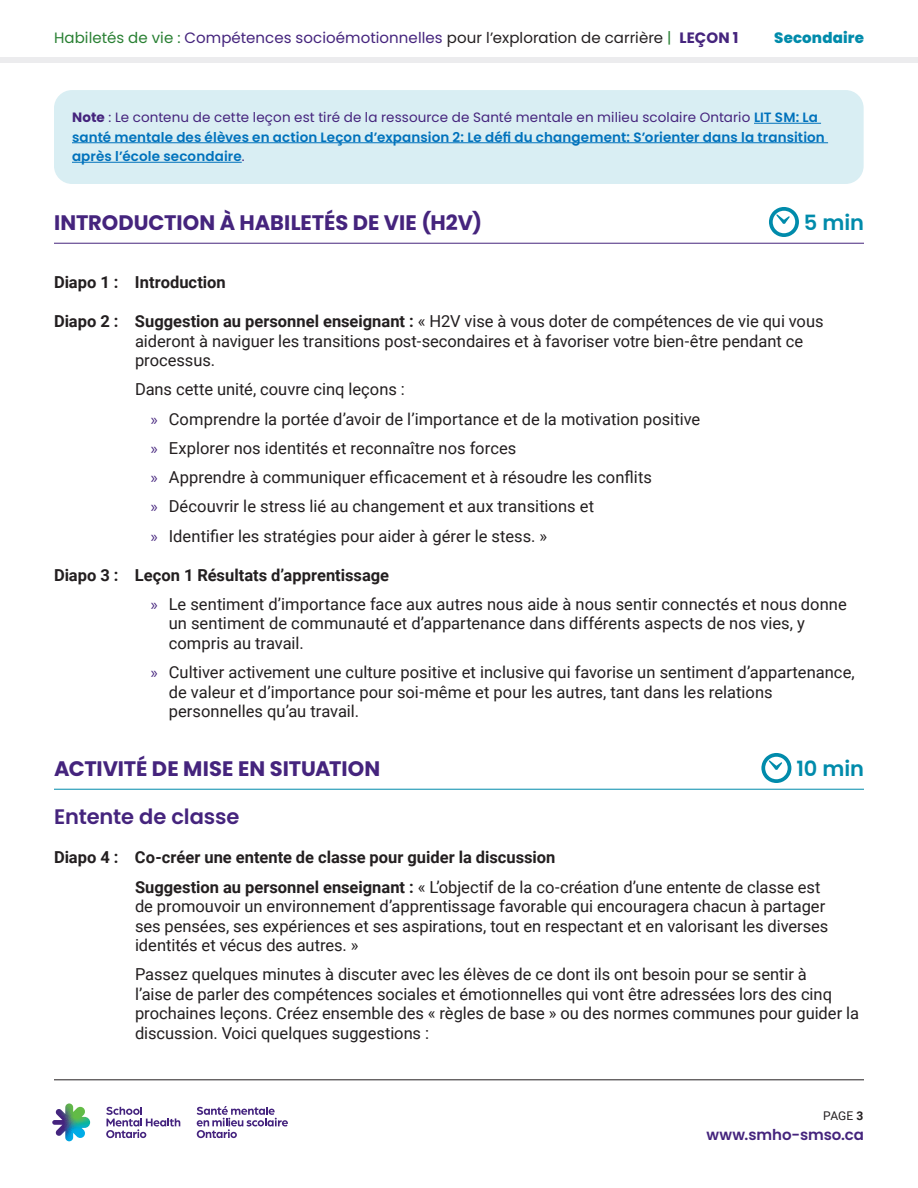
<style>
.page{position:relative;width:918px;height:1188px;background:#fff}
.page>*{position:absolute;margin:0;border:0;box-sizing:border-box;transform-origin:0 0}
.H2_Subtitle_Purple{font:700 21px "Poppins";letter-spacing:-.005em;color:#45247d}
.H2_Subtitle_Purple_with_space{font:600 21px "Poppins";letter-spacing:-.005em;color:#45247d}
.H2_Subtitle_Purple-2{font:600 21px "Poppins";letter-spacing:-.005em;color:#008bab}
.Slide_2_turn_line{font:16.5px/19.5px "Roboto";color:#231f20}
.Slide_1_explain{font:16.5px/19.5px "Roboto";letter-spacing:-.005em;color:#231f20}
.Slide_1_explain-2{font:700 16.5px "Roboto";color:#231f20}
.t1{font:15px "Poppins";letter-spacing:.005em;color:#45247d}
.t2{font:600 15px "Poppins";letter-spacing:-.005em;color:#45247d}
.t3{font:800 15px "Poppins";letter-spacing:.01em;color:#008bab}
.Text_with_teal_shade_background{font:600 13.5px/19.5px "Poppins";letter-spacing:.01em;color:#0072bc}
.t4{font:12px "Roboto";color:#231f20}
.s1{color:#298033}
.s2{color:#231f20}
.s3{font-weight:700}
.s4{font-weight:700;color:#45247d}
.s5{font-weight:400;color:#45247d}
.s6{font-family:"Myriad Pro";color:#45247d}
</style>
<div class="page">
<hr style="left:54px;top:243px;width:810px;height:1px;background:#45247d">
<hr style="left:54px;top:789px;width:810px;height:1px;background:#008bab">
<svg style="left:769px;top:207px;width:30px;height:30px"></svg>
<svg style="left:761px;top:753px;width:30px;height:30px"></svg>
<div style="left:54px;top:90px;width:810px;height:94px;background:#d9eef3;border-radius:18px"></div>
<hr style="left:754px;top:123px;width:67px;height:1px;background:#0072bc">
<hr style="left:72px;top:142px;width:756px;height:1px;background:#0072bc">
<hr style="left:72px;top:162px;width:170px;height:1px;background:#0072bc">
<div style="left:0;top:57px;width:918px;height:6px;background:#ececee"></div>
<hr style="left:54px;top:1080px;width:810px;height:1px;background:#231f20">
<svg style="left:52px;top:1103px;width:38px;height:38px"></svg>
<svg style="left:197px;top:1106px;width:91px;height:32px"></svg>
<svg style="left:106px;top:1107px;width:74px;height:31px"></svg>
<p class="t1" style="left:54px;top:29px;width:686px"><span class="s1">Habiletés de vie :</span> Compétences socioémotionnelles <span class="s2">pour l’exploration de carrière</span> <span class="s1">|</span> <span class="s3">LEÇON 1</span></p>
<p class="t3" style="left:774px;top:29px;width:91px">Secondaire</p>
<p class="Text_with_teal_shade_background" style="left:72px;top:108px;width:754px"><span class="s4">Note</span> <span class="s5">: Le contenu de cette leçon est tiré de la ressource de Santé mentale en milieu scolaire Ontario</span> LIT SM: La santé mentale des élèves en action Leçon d’expansion 2: Le défi du changement: S’orienter dans la transition après l’école secondaire<span class="s5">.</span></p>
<p class="H2_Subtitle_Purple" style="left:54px;top:210px;width:430px">INTRODUCTION À HABILETÉS DE VIE (H2V)</p>
<p class="H2_Subtitle_Purple-2" style="left:804px;top:210px;width:62px">5 min</p>
<p class="Slide_1_explain-2" style="left:54px;top:271px;width:173px">Diapo 1 : Introduction</p>
<p class="Slide_1_explain" style="left:135px;top:311px;width:690px;text-indent:-81px"><span class="s3">Diapo 2 : Suggestion au personnel enseignant :</span> « H2V vise à vous doter de compétences de vie qui vous aideront à naviguer les transitions post-secondaires et à favoriser votre bien-être pendant ce processus.</p>
<p class="Slide_2_turn_line" style="left:135px;top:379px;width:271px">Dans cette unité, couvre cinq leçons :</p>
<p class="Slide_2_turn_line" style="left:151px;top:408px;width:551px"><span class="s6">»</span> Comprendre la portée d’avoir de l’importance et de la motivation positive</p>
<p class="Slide_2_turn_line" style="left:151px;top:438px;width:367px"><span class="s6">»</span> Explorer nos identités et reconnaître nos forces</p>
<p class="Slide_2_turn_line" style="left:151px;top:467px;width:503px"><span class="s6">»</span> Apprendre à communiquer efficacement et à résoudre les conflits</p>
<p class="Slide_2_turn_line" style="left:151px;top:496px;width:445px"><span class="s6">»</span> Découvrir le stress lié au changement et aux transitions et</p>
<p class="Slide_2_turn_line" style="left:151px;top:525px;width:398px"><span class="s6">»</span> Identifier les stratégies pour aider à gérer le stess. »</p>
<p class="Slide_1_explain-2" style="left:54px;top:563px;width:337px">Diapo 3 : Leçon 1 Résultats d’apprentissage</p>
<p class="Slide_2_turn_line" style="left:169px;top:594px;width:680px;text-indent:-18px"><span class="s6">»</span> Le sentiment d’importance face aux autres nous aide à nous sentir connectés et nous donne un sentiment de communauté et d’appartenance dans différents aspects de nos vies, y compris au travail.</p>
<p class="Slide_2_turn_line" style="left:169px;top:662px;width:688px;text-indent:-18px"><span class="s6">»</span> Cultiver activement une culture positive et inclusive qui favorise un sentiment d’appartenance, de valeur et d’importance pour soi-même et pour les autres, tant dans les relations personnelles qu’au travail.</p>
<p class="H2_Subtitle_Purple" style="left:54px;top:756px;width:328px">ACTIVITÉ DE MISE EN SITUATION</p>
<p class="H2_Subtitle_Purple-2" style="left:796px;top:756px;width:69px">10 min</p>
<p class="H2_Subtitle_Purple_with_space" style="left:54px;top:805px;width:187px">Entente de classe</p>
<p class="Slide_1_explain-2" style="left:54px;top:846px;width:503px">Diapo 4 : Co-créer une entente de classe pour guider la discussion</p>
<p class="Slide_2_turn_line" style="left:135px;top:876px;width:695px"><span class="s3">Suggestion au personnel enseignant :</span> « L’objectif de la co-création d’une entente de classe est de promouvoir un environnement d’apprentissage favorable qui encouragera chacun à partager ses pensées, ses expériences et ses aspirations, tout en respectant et en valorisant les diverses identités et vécus des autres. »</p>
<p class="Slide_2_turn_line" style="left:135px;top:964px;width:726px">Passez quelques minutes à discuter avec les élèves de ce dont ils ont besoin pour se sentir à<br>l’aise de parler des compétences sociales et émotionnelles qui vont être adressées lors des cinq prochaines leçons. Créez ensemble des « règles de base » ou des normes communes pour guider la discussion. Voici quelques suggestions :</p>
<p class="t4" style="left:823px;top:1107px;width:42px">PAGE <span class="s3">3</span></p>
<p class="t2" style="left:706px;top:1126px;width:159px">www.smho-smso.ca</p>
</div>
